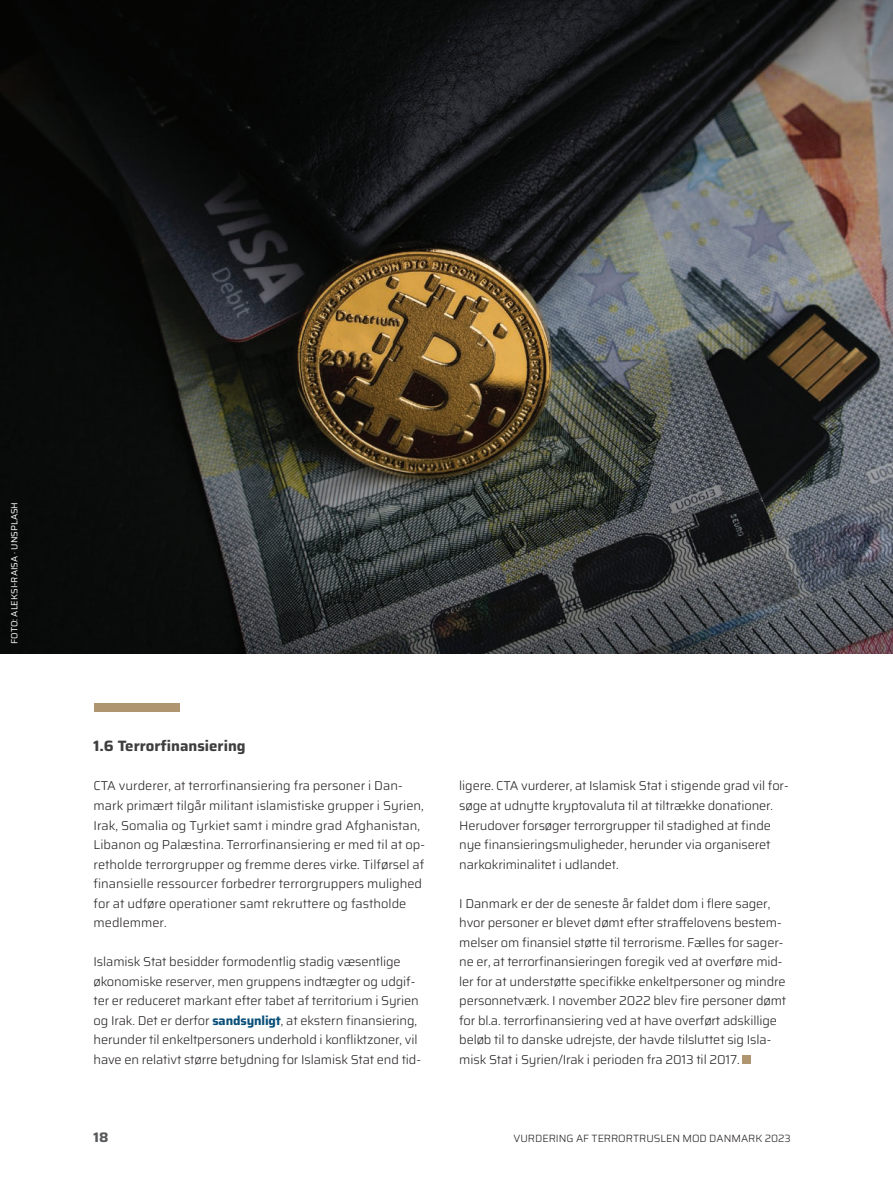
<style>
.page{position:relative;width:893px;height:1191px;background:#fff}
.page>*{position:absolute;margin:0;border:0;box-sizing:border-box;transform-origin:0 0}
.Mellemrubrik{font:700 15px "Saira";color:#3e3e3f}
.t1{font:700 13.8px "Saira";color:#57585a}
.Brød{font:300 12.75px/19.5px "Saira";letter-spacing:-.01em;color:#231f20}
.t2{font:300 10.5px "Saira";color:#231f20}
.t3{font:9px "Saira";color:#fff}
.s1{font-weight:700;color:#094f79}
</style>
<div class="page">
<img style="left:0;top:0;width:893px;height:654px">
<div style="left:742px;top:1055px;width:9px;height:8px;background:#af9670"></div>
<div style="left:95px;top:703px;width:85px;height:9px;background:#af9670"></div>
<p class="t3" style="left:7px;top:644px;width:143px;rotate:-90deg">FOTO: ALEKSI-RAISA · UNSPLASH</p>
<h2 class="Mellemrubrik" style="left:94px;top:734px;width:154px">1.6 Terrorfinansiering</h2>
<p class="Brød" style="left:94px;top:776px;width:333px">CTA vurderer, at terrorfinansiering fra personer i Dan&shy;mark primært tilgår militant islamistiske grupper i Syrien, Irak, Somalia og Tyrkiet samt i mindre grad Afghanistan, Libanon og Palæstina. Terrorfinansiering er med til at op&shy;retholde terrorgrupper og fremme deres virke. Tilførsel af finansielle ressourcer forbedrer terrorgruppers mulighed for at udføre operationer samt rekruttere og fastholde medlemmer.</p>
<p class="Brød" style="left:94px;top:951px;width:329px">Islamisk Stat besidder formodentlig stadig væsentlige økonomiske reserver, men gruppens indtægter og udgif&shy;ter er reduceret markant efter tabet af territorium i Syrien og Irak. Det er derfor <span class="s1">sandsynligt</span>, at ekstern finansiering, herunder til enkeltpersoners underhold i konfliktzoner, vil have en relativt større betydning for Islamisk Stat end tid-</p>
<p class="Brød" style="left:459px;top:776px;width:331px">ligere. CTA vurderer, at Islamisk Stat i stigende grad vil for&shy;søge at udnytte kryptovaluta til at tiltrække donationer.<br>Herudover forsøger terrorgrupper til stadighed at finde nye finansieringsmuligheder, herunder via organiseret narkokriminalitet i udlandet.</p>
<p class="Brød" style="left:459px;top:893px;width:329px">I Danmark er der de seneste år faldet dom i flere sager, hvor personer er blevet dømt efter straffelovens bestem&shy;melser om finansiel støtte til terrorisme. Fælles for sager&shy;ne er, at terrorfinansieringen foregik ved at overføre mid&shy;ler for at understøtte specifikke enkeltpersoner og mindre personnetværk. I november 2022 blev fire personer dømt for bl.a. terrorfinansiering ved at have overført adskillige beløb til to danske udrejste, der havde tilsluttet sig Isla&shy;misk Stat i Syrien/Irak i perioden fra 2013 til 2017.</p>
<p class="t1" style="left:94px;top:1125px;width:16px">18</p>
<p class="t2" style="left:514px;top:1129px;width:279px">VURDERING AF TERRORTRUSLEN MOD DANMARK 2023</p>
</div>
